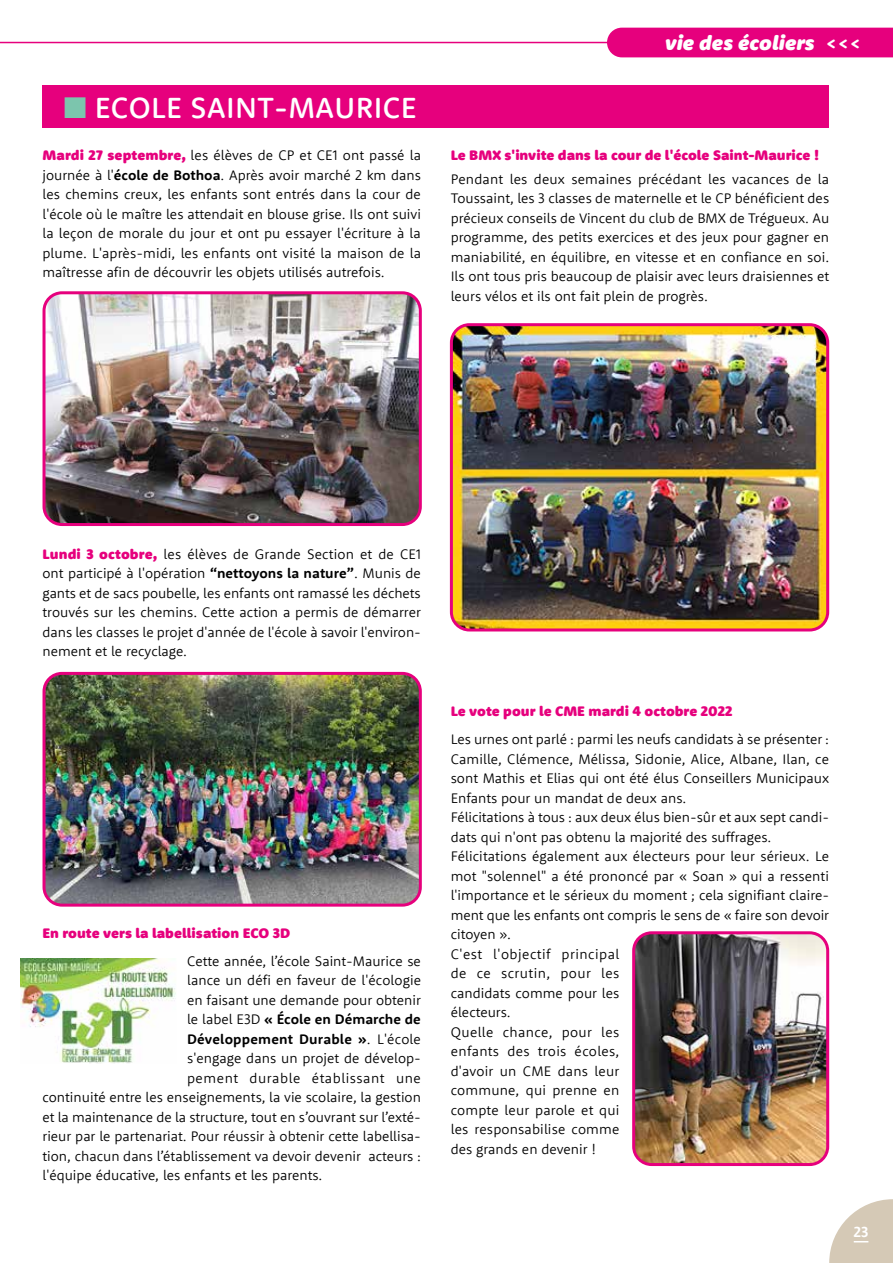
<style>
.page{position:relative;width:893px;height:1263px;background:#fff}
.page>*{position:absolute;margin:0;border:0;box-sizing:border-box;transform-origin:0 0}
.t1{font:500 30px "Rooney Sans";letter-spacing:.015em;color:#fff}
.t2{font:italic 900 21px "Rooney Sans";color:#fff}
.t3{font:700 15px "Rooney Sans";color:#fff}
.t4{font:300 14.25px/19.5px "Rooney Sans";color:#000;text-align:justify}
.t5{font:900 14.25px "Rooney Sans";color:#e6007d}
.t6{font:700 14.25px "Rooney Sans";letter-spacing:.01em;color:#000}
.t7{font:300 14.25px "Rooney Sans";letter-spacing:.035em;color:#000}
.s1{color:#7cc5ad}
.s2{font-weight:900;color:#e6007d}
.s3{font-weight:700}
.s4{font-weight:700;font-style:normal}
.s5{font-weight:300}
</style>
<div class="page">
<svg style="left:829px;top:1199px;width:64px;height:64px"></svg>
<hr style="left:0;top:42px;width:622px;height:1px;background:#e6007d">
<div style="left:607px;top:28px;width:286px;height:29px;background:#e6007d"></div>
<div style="left:43px;top:85px;width:786px;height:43px;background:#e6007d"></div>
<img style="left:44px;top:295px;width:374px;height:227px">
<div style="left:43px;top:291px;width:379px;height:235px;border:3px solid #e6007d;border-radius:18px"></div>
<img style="left:44px;top:673px;width:374px;height:230px">
<div style="left:43px;top:672px;width:379px;height:235px;border:3px solid #e6007d;border-radius:18px"></div>
<img style="left:20px;top:958px;width:156px;height:105px">
<img style="left:636px;top:935px;width:192px;height:227px">
<div style="left:632px;top:931px;width:197px;height:235px;border:3px solid #e6007d;border-radius:18px"></div>
<img style="left:451px;top:327px;width:377px;height:303px">
<div style="left:450px;top:323px;width:379px;height:308px;border:3px solid #e6007d;border-radius:18px"></div>
<h1 class="t1" style="left:64px;top:88px;width:354px"><span class="s1">■</span> ECOLE SAINT-MAURICE</h1>
<p class="t4" style="left:43px;top:145px;width:380px"><span class="s2">Mardi 27 septembre,</span> les élèves de CP et CE1 ont passé la journée à l'<span class="s3">école de Bothoa</span>. Après avoir marché 2 km dans les chemins creux, les enfants sont entrés dans la cour de l'école où le maître les attendait en blouse grise. Ils ont suivi la leçon de morale du jour et ont pu essayer l'écriture à la plume. L'après-midi, les enfants ont visité la maison de la maîtresse afin de découvrir les objets utilisés autrefois.</p>
<h2 class="t2" style="left:665px;top:29px;width:198px">vie des écoliers <span class="s4">&lt;&lt;&lt;</span></h2>
<p class="t5" style="left:451px;top:146px;width:370px">Le BMX s'invite dans la cour de l'école Saint-Maurice !</p>
<p class="t4" style="left:451px;top:169px;width:380px">Pendant les deux semaines précédant les vacances de la Toussaint, les 3 classes de maternelle et le CP bénéficient des précieux conseils de Vincent du club de BMX de Trégueux. Au programme, des petits exercices et des jeux pour gagner en maniabilité, en équilibre, en vitesse et en confiance en soi.<br>Ils ont tous pris beaucoup de plaisir avec leurs draisiennes et leurs vélos et ils ont fait plein de progrès.</p>
<p class="t4" style="left:43px;top:544px;width:380px"><span class="s2">Lundi 3 octobre,</span> les élèves de Grande Section et de CE1 ont participé à l'opération <span class="s3">“nettoyons la nature”</span>. Munis de gants et de sacs poubelle, les enfants ont ramassé les déchets trouvés sur les chemins. Cette action a permis de démarrer dans les classes le projet d'année de l'école à savoir l'environ&shy;nement et le recyclage.</p>
<p class="t5" style="left:43px;top:923px;width:249px">En route vers la labellisation ECO 3D</p>
<p class="t4" style="left:187px;top:951px;width:235px">Cette année, l’école Saint-Maurice se</p>
<p class="t4" style="left:187px;top:970px;width:235px">lance un défi en faveur de l'écologie</p>
<p class="t4" style="left:187px;top:990px;width:235px">en faisant une demande pour obtenir</p>
<p class="t6" style="left:187px;top:1010px;width:235px"><span class="s5">le label E3D</span> « École en Démarche de</p>
<p class="t6" style="left:187px;top:1029px;width:235px">Développement Durable »<span class="s5">. L'école</span></p>
<p class="t4" style="left:187px;top:1048px;width:235px">s'engage dans un projet de dévelop-</p>
<p class="t7" style="left:187px;top:1068px;width:235px">pement durable établissant une</p>
<p class="t4" style="left:43px;top:1087px;width:380px">continuité entre les enseignements, la vie scolaire, la gestion</p>
<p class="t4" style="left:43px;top:1107px;width:380px">et la maintenance de la structure, tout en s’ouvrant sur l’exté-</p>
<p class="t4" style="left:43px;top:1126px;width:380px">rieur par le partenariat. Pour réussir à obtenir cette labellisa-</p>
<p class="t4" style="left:43px;top:1146px;width:380px">tion, chacun dans l’établissement va devoir devenir acteurs :</p>
<p class="t4" style="left:43px;top:1165px;width:281px">l'équipe éducative, les enfants et les parents.</p>
<p class="t5" style="left:451px;top:702px;width:283px">Le vote pour le CME mardi 4 octobre 2022</p>
<p class="t4" style="left:451px;top:729px;width:380px;text-align:left">Les urnes ont parlé : parmi les neufs candidats à se présenter :<br>Camille, Clémence, Mélissa, Sidonie, Alice, Albane, Ilan, ce sont Mathis et Elias qui ont été élus Conseillers Municipaux Enfants pour un mandat de deux ans.<br>Félicitations à tous : aux deux élus bien-sûr et aux sept candi&shy;dats qui n'ont pas obtenu la majorité des suffrages.<br>Félicitations également aux électeurs pour leur sérieux. Le mot "solennel" a été prononcé par « Soan » qui a ressenti l'importance et le sérieux du moment ; cela signifiant claire&shy;ment que les enfants ont compris le sens de « faire son devoir citoyen ».<br>C'est l'objectif principal<br>de ce scrutin, pour les<br>candidats comme pour les<br>électeurs.<br>Quelle chance, pour les<br>enfants des trois écoles,<br>d'avoir un CME dans leur<br>commune, qui prenne en<br>compte leur parole et qui<br>les responsabilise comme<br>des grands en devenir !</p>
<p class="t3" style="left:854px;top:1222px;width:16px">23</p>
</div>
